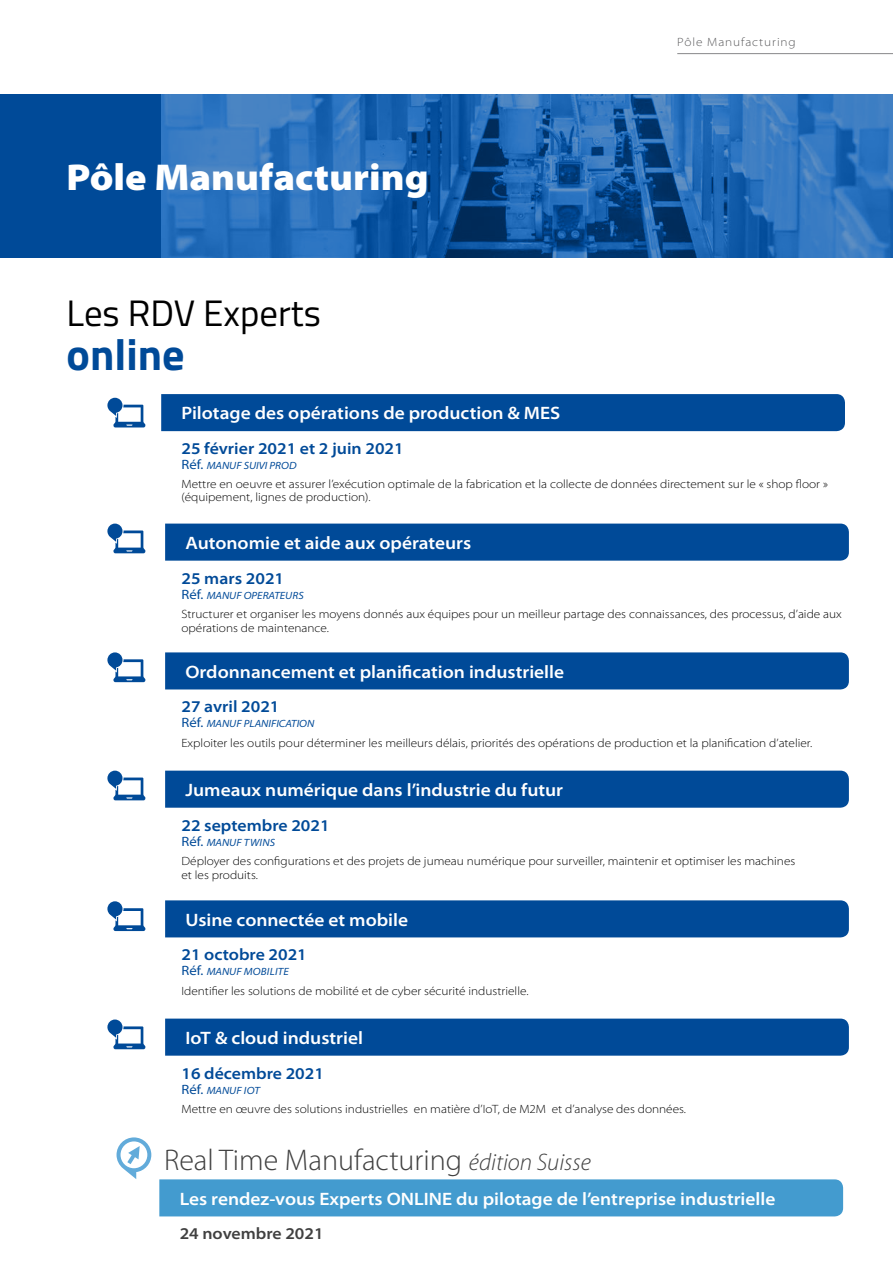
<style>
.page{position:relative;width:893px;height:1263px;background:#fff}
.page>*{position:absolute;margin:0;border:0;box-sizing:border-box;transform-origin:0 0}
.t1{font:700 44.1px "Titillium Web";color:#004a98}
.t2{font:900 semi-expanded 37.5px "Myriad Pro";color:#fff}
.t3{font:36.75px "Titillium Web";color:#000}
.t4{font:300 30px "Myriad Pro";color:#404040}
.t5{font:600 semi-expanded 18px "Myriad Pro";color:#fff}
.t6{font:600 semi-expanded 16.5px "Myriad Pro";color:#004a98}
.t7{font:600 semi-expanded 16.5px "Myriad Pro";color:#404040}
.t8{font:300 semi-expanded 12px/13.5px "Myriad Pro";color:#000}
.t9{font:300 semi-expanded 12px "Myriad Pro";letter-spacing:.075em;color:#58585a}
.t10{font:italic semi-expanded 10.5px "Myriad Pro";color:#004a98}
.s1{font-style:normal;font-size:13.5px}
.s2{font-style:italic;font-size:24px}
</style>
<div class="page">
<div style="left:0;top:94px;width:893px;height:163px;background:#004a98"></div>
<img style="left:161px;top:94px;width:732px;height:163px">
<hr style="left:677px;top:53px;width:216px;height:1px;background:#87888a">
<div style="left:165px;top:524px;width:684px;height:37px;background:#004a98"></div>
<div style="left:165px;top:652px;width:684px;height:37px;background:#004a98"></div>
<div style="left:165px;top:771px;width:684px;height:37px;background:#004a98"></div>
<div style="left:161px;top:394px;width:684px;height:37px;background:#004a98"></div>
<div style="left:165px;top:900px;width:684px;height:37px;background:#004a98"></div>
<div style="left:165px;top:1018px;width:684px;height:38px;background:#004a98"></div>
<svg style="left:107px;top:398px;width:38px;height:29px"></svg>
<svg style="left:107px;top:524px;width:38px;height:29px"></svg>
<svg style="left:107px;top:652px;width:38px;height:30px"></svg>
<svg style="left:107px;top:771px;width:38px;height:29px"></svg>
<svg style="left:107px;top:901px;width:38px;height:30px"></svg>
<svg style="left:107px;top:1019px;width:38px;height:30px"></svg>
<div style="left:159px;top:1179px;width:684px;height:37px;background:#439bcf"></div>
<svg style="left:117px;top:1137px;width:34px;height:42px"></svg>
<h2 class="t2" style="left:67px;top:156px;width:363px">Pôle Manufacturing</h2>
<h3 class="t3" style="left:67px;top:286px;width:256px">Les RDV Experts</h3>
<h1 class="t1" style="left:67px;top:321px;width:120px">online</h1>
<h3 class="t5" style="left:182px;top:403px;width:379px">Pilotage des opérations de production &amp; MES</h3>
<h3 class="t6" style="left:182px;top:439px;width:224px">25 février 2021 et 2 juin 2021</h3>
<p class="t10" style="left:182px;top:460px;width:117px"><span class="s1">Réf.</span> MANUF SUIVI PROD</p>
<p class="t9" style="left:677px;top:35px;width:120px">Pôle Manufacturing</p>
<p class="t8" style="left:182px;top:477px;width:648px">Mettre en oeuvre et assurer l’exécution optimale de la fabrication et la collecte de données directement sur le « shop floor » (équipement, lignes de production).</p>
<h3 class="t5" style="left:185px;top:533px;width:287px">Autonomie et aide aux opérateurs</h3>
<h3 class="t6" style="left:182px;top:569px;width:104px">25 mars 2021</h3>
<p class="t10" style="left:182px;top:589px;width:124px"><span class="s1">Réf.</span> MANUF OPERATEURS</p>
<p class="t8" style="left:182px;top:608px;width:662px">Structurer et organiser les moyens donnés aux équipes pour un meilleur partage des connaissances, des processus, d’aide aux opérations de maintenance.</p>
<h3 class="t5" style="left:185px;top:662px;width:380px">Ordonnancement et planification industrielle</h3>
<h3 class="t6" style="left:182px;top:698px;width:99px">27 avril 2021</h3>
<p class="t10" style="left:182px;top:718px;width:134px"><span class="s1">Réf.</span> MANUF PLANIFICATION</p>
<p class="t8" style="left:182px;top:736px;width:632px">Exploiter les outils pour déterminer les meilleurs délais, priorités des opérations de production et la planification d’atelier.</p>
<h3 class="t5" style="left:185px;top:780px;width:379px">Jumeaux numérique dans l’industrie du futur</h3>
<h3 class="t6" style="left:182px;top:816px;width:150px">22 septembre 2021</h3>
<p class="t10" style="left:182px;top:836px;width:85px"><span class="s1">Réf.</span> MANUF TWINS</p>
<p class="t8" style="left:182px;top:855px;width:615px">Déployer des configurations et des projets de jumeau numérique pour surveiller, maintenir et optimiser les machines et les produits.</p>
<h3 class="t5" style="left:185px;top:910px;width:224px">Usine connectée et mobile</h3>
<h3 class="t6" style="left:182px;top:946px;width:127px">21 octobre 2021</h3>
<p class="t10" style="left:182px;top:966px;width:91px"><span class="s1">Réf.</span> MANUF MOBILITE</p>
<p class="t8" style="left:182px;top:984px;width:348px">Identifier les solutions de mobilité et de cyber sécurité industrielle.</p>
<h3 class="t5" style="left:185px;top:1028px;width:179px">IoT &amp; cloud industriel</h3>
<h3 class="t6" style="left:182px;top:1064px;width:144px">16 décembre 2021</h3>
<p class="t10" style="left:182px;top:1084px;width:80px"><span class="s1">Réf.</span> MANUF IOT</p>
<p class="t8" style="left:182px;top:1103px;width:506px">Mettre en œuvre des solutions industrielles en matière d’IoT, de M2M et d’analyse des données.</p>
<h3 class="t4" style="left:164px;top:1143px;width:428px">Real Time Manufacturing <span class="s2">édition Suisse</span></h3>
<h3 class="t5" style="left:180px;top:1188px;width:597px">Les rendez-vous Experts ONLINE du pilotage de l’entreprise industrielle</h3>
<h3 class="t7" style="left:180px;top:1225px;width:145px">24 novembre 2021</h3>
</div>
